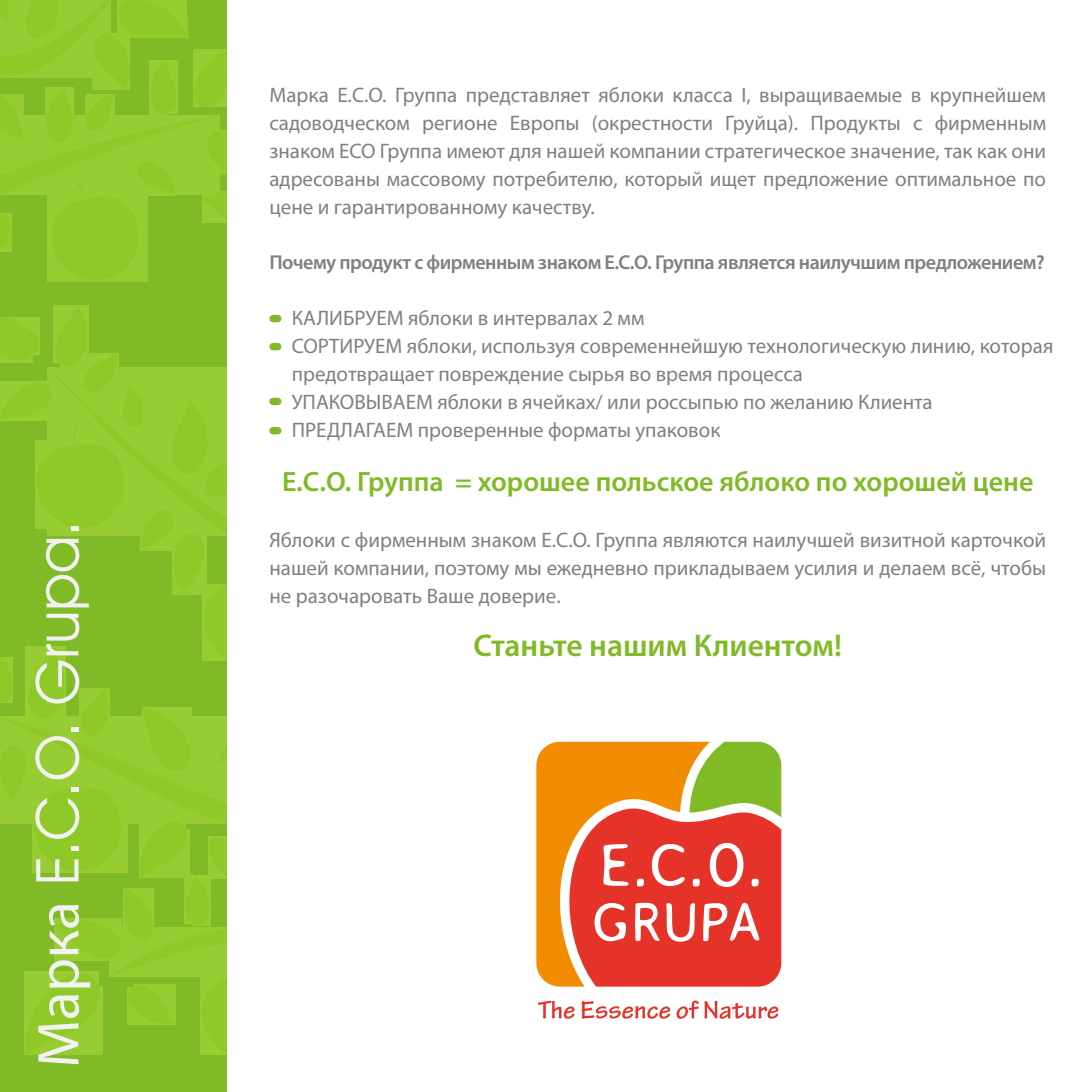
<style>
.page{position:relative;width:1092px;height:1092px;background:#fff}
.page>*{position:absolute;margin:0;border:0;box-sizing:border-box;transform-origin:0 0}
.t1{font:59.5px "Avant Garde IT Cby BT";color:#f2f2f2}
.t2{font:600 31.5px "Myriad Pro";color:#80ba27}
.t3{font:600 28px "Myriad Pro";color:#80ba27}
.t4{font:21px/28px "Myriad Pro";color:#808080;text-align:justify}
.t5{font:600 20.12px "Myriad Pro";letter-spacing:-.025em;color:#808080}
.s1{font-family:"Myriad Pro"}
</style>
<div class="page">
<div style="left:0;top:0;width:227px;height:1091px;background:#80ba27"></div>
<svg style="left:0;top:306px;width:227px;height:748px"></svg>
<svg style="left:0;top:0;width:227px;height:281px"></svg>
<svg style="left:536px;top:741px;width:245px;height:245px;background:#e4753f"></svg>
<svg style="left:538px;top:1000px;width:36px;height:18px"></svg>
<svg style="left:581px;top:1001px;width:89px;height:17px"></svg>
<svg style="left:676px;top:1000px;width:22px;height:18px"></svg>
<svg style="left:704px;top:1000px;width:74px;height:18px"></svg>
<div style="left:269px;top:315px;width:12px;height:7px;background:#80ba27;border-radius:4px"></div>
<div style="left:269px;top:343px;width:12px;height:7px;background:#80ba27;border-radius:4px"></div>
<div style="left:269px;top:397px;width:12px;height:8px;background:#80ba27;border-radius:4px"></div>
<div style="left:269px;top:427px;width:12px;height:7px;background:#80ba27;border-radius:4px"></div>
<p class="t1" style="left:21px;top:1067px;width:549px;rotate:-90deg"><span class="s1">Марка</span> E.C.O. Grupa.</p>
<p class="t4" style="left:269px;top:81px;width:778px">Марка E.C.O. Группа представляет яблоки класса I, выращиваемые в крупнейшем садоводческом регионе Европы (окрестности Груйца). Продукты с фирменным знаком ECO Группа имеют для нашей компании стратегическое значение, так как они адресованы массовому потребителю, который ищет предложение оптимальное по цене и гарантированному качеству.</p>
<p class="t5" style="left:269px;top:249px;width:776px">Почему продукт с фирменным знаком E.C.O. Группа является наилучшим предложением?</p>
<p class="t4" style="left:292px;top:303px;width:763px;text-align:left">КАЛИБРУЕМ яблоки в интервалах 2 мм<br>СОРТИРУЕМ яблоки, используя современнейшую технологическую линию, которая предотвращает повреждение сырья во время процесса<br>УПАКОВЫВАЕМ яблоки в ячейках/ или россыпью по желанию Клиента ПРЕДЛАГАЕМ проверенные форматы упаковок</p>
<p class="t3" style="left:282px;top:463px;width:752px">E.C.O. Группа = хорошее польское яблоко по хорошей цене</p>
<p class="t4" style="left:269px;top:525px;width:778px">Яблоки с фирменным знаком E.C.O. Группа являются наилучшей визитной карточкой нашей компании, поэтому мы ежедневно прикладываем усилия и делаем всё, чтобы не разочаровать Ваше доверие.</p>
<p class="t2" style="left:473px;top:625px;width:370px">Станьте нашим Клиентом!</p>
</div>
